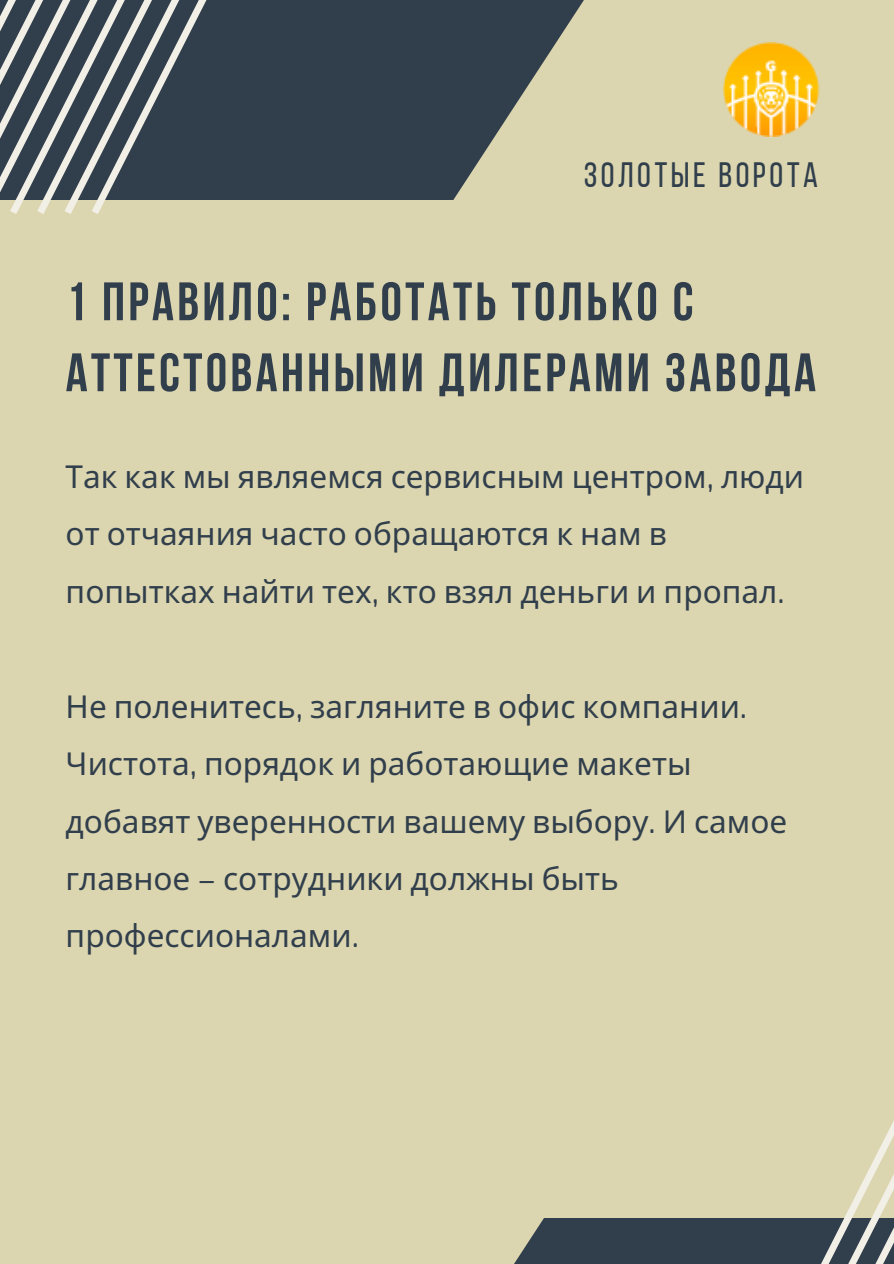
<style>
.page{position:relative;width:894px;height:1264px;background:#fff}
.page>*{position:absolute;margin:0;border:0;box-sizing:border-box;transform-origin:0 0}
.t1{font:700 54px/70.9px "Bebas Neue";letter-spacing:.06em;color:#313f4c}
.t2{font:35.1px "Bebas Neue";letter-spacing:.1em;color:#313f4c}
.t3{font:31.5px/57.4px "Noto Sans";color:#313f4c}
.s1{font-family:"Exo 2"}
</style>
<div class="page">
<div style="left:0;top:0;width:893px;height:1263px;background:#dcd6b0"></div>
<svg style="left:380px;top:0;width:204px;height:199px"></svg>
<div style="left:353px;top:0;width:27px;height:200px;background:#313f4c"></div>
<div style="left:326px;top:0;width:27px;height:200px;background:#313f4c"></div>
<div style="left:298px;top:0;width:28px;height:200px;background:#313f4c"></div>
<div style="left:271px;top:0;width:27px;height:200px;background:#313f4c"></div>
<div style="left:244px;top:0;width:27px;height:200px;background:#313f4c"></div>
<div style="left:217px;top:0;width:27px;height:200px;background:#313f4c"></div>
<div style="left:190px;top:0;width:27px;height:200px;background:#313f4c"></div>
<svg style="left:0;top:0;width:190px;height:214px;background:#687176"></svg>
<svg style="left:514px;top:1218px;width:126px;height:45px;background:#455158"></svg>
<svg style="left:640px;top:1122px;width:253px;height:141px"></svg>
<img style="left:723px;top:42px;width:97px;height:95px">
<p class="t2" style="left:583px;top:161px;width:236px">ЗОЛОТЫЕ ВОРОТА</p>
<p class="t1" style="left:66px;top:271px;width:751px">1 правило: Работать только с аттестованными дилерами завода</p>
<p class="t3" style="left:66px;top:447px;width:739px">Так как мы являемся сервисным центром<span class="s1">,</span> люди от отчаяния часто обращаются к нам в попытках найти тех<span class="s1">,</span> кто взял деньги и пропал<span class="s1">.</span></p>
<p class="t3" style="left:66px;top:676px;width:723px">Не поленитесь<span class="s1">,</span> загляните в офис компании<span class="s1">.<br></span>Чистота<span class="s1">,</span> порядок и работающие макеты добавят уверенности вашему выбору<span class="s1">.</span> И самое главное <span class="s1">–</span> сотрудники должны быть профессионалами<span class="s1">.</span></p>
</div>
